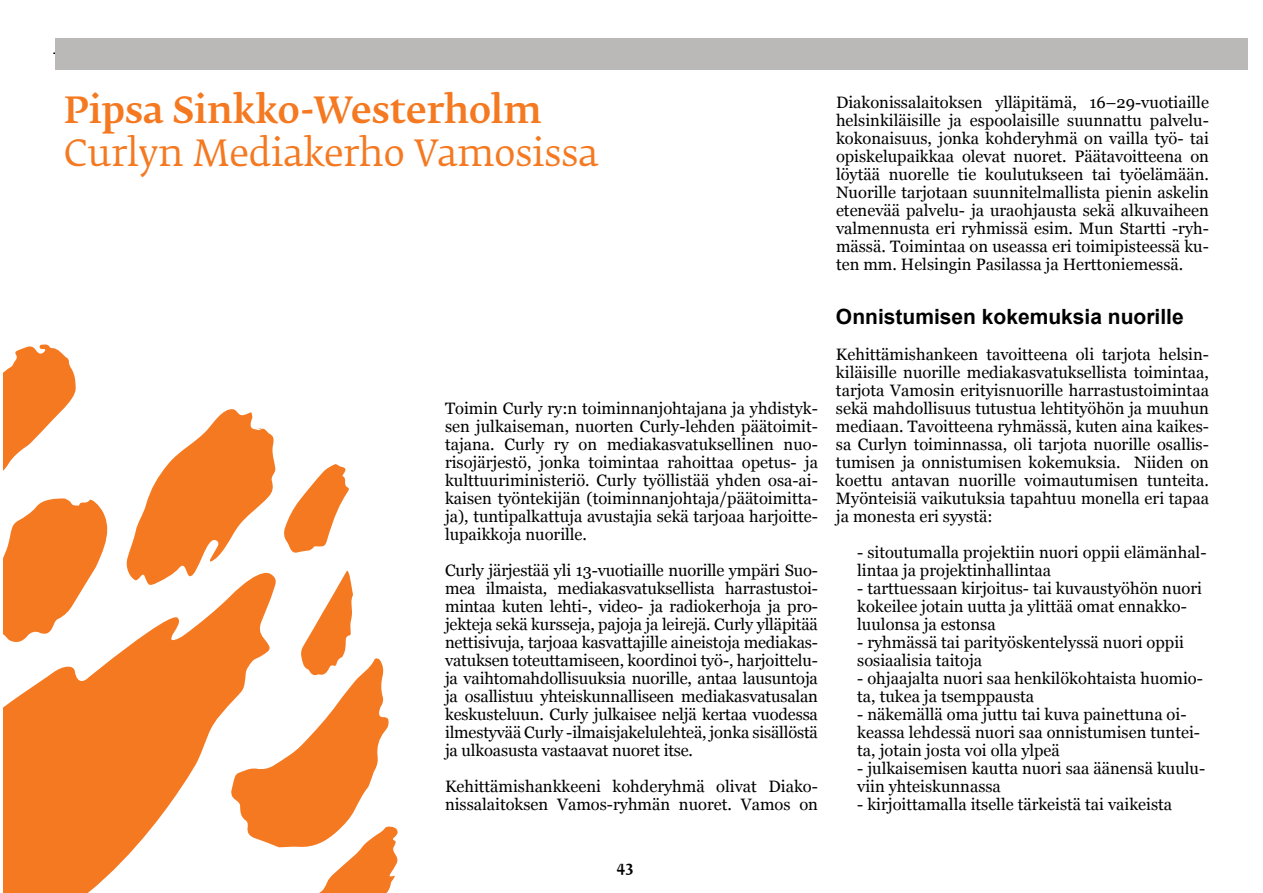
<style>
.page{position:relative;width:1263px;height:893px;background:#fff}
.page>*{position:absolute;margin:0;border:0;box-sizing:border-box;transform-origin:0 0}
.t1{font:36px "Fedra Serif B Std";color:#f47920}
.t2{font:500 36px "Fedra Serif B Std";color:#f47920}
.t3{font:700 21px "Arial";color:#000}
.t4{font:16.5px/18px "Georgia";color:#000}
.t5{font:500 15px "Fedra Serif B Std";color:#000}
</style>
<div class="page">
<hr style="left:53px;top:53px;width:1156px;height:1px;background:#000">
<div style="left:55px;top:38px;width:1193px;height:32px;background:#bbb8b8"></div>
<svg style="left:3px;top:344px;width:73px;height:127px"></svg>
<svg style="left:3px;top:498px;width:104px;height:67px"></svg>
<svg style="left:3px;top:565px;width:122px;height:328px;fill:#f47920"></svg>
<svg style="left:125px;top:409px;width:273px;height:484px"></svg>
<h1 class="t2" style="left:64px;top:85px;width:479px">Pipsa Sinkko-Westerholm</h1>
<h1 class="t1" style="left:64px;top:128px;width:536px">Curlyn Mediakerho Vamosissa</h1>
<p class="t4" style="left:445px;top:400px;width:374px;text-align:justify">Toimin Curly ry:n toiminnanjohtajana ja yhdistyk&shy;sen julkaiseman, nuorten Curly-lehden päätoimit&shy;tajana. Curly ry on mediakasvatuksellinen nuo&shy;risojärjestö, jonka toimintaa rahoittaa opetus- ja kulttuuriministeriö. Curly työllistää yhden osa-ai&shy;kaisen työntekijän (toiminnanjohtaja/päätoimitta&shy;ja), tuntipalkattuja avustajia sekä tarjoaa harjoitte&shy;lupaikkoja nuorille.</p>
<p class="t4" style="left:445px;top:562px;width:374px;text-align:justify">Curly järjestää yli 13-vuotiaille nuorille ympäri Suo&shy;mea ilmaista, mediakasvatuksellista harrastustoi&shy;mintaa kuten lehti-, video- ja radiokerhoja ja pro&shy;jekteja sekä kursseja, pajoja ja leirejä. Curly ylläpitää nettisivuja, tarjoaa kasvattajille aineistoja mediakas&shy;vatuksen toteuttamiseen, koordinoi työ-, harjoittelu&shy;ja vaihtomahdollisuuksia nuorille, antaa lausuntoja ja osallistuu yhteiskunnalliseen mediakasvatusalan keskusteluun. Curly julkaisee neljä kertaa vuodessa ilmestyvää Curly -ilmaisjakelulehteä, jonka sisällöstä ja ulkoasusta vastaavat nuoret itse.</p>
<p class="t4" style="left:445px;top:778px;width:374px">Kehittämishankkeeni kohderyhmä olivat Diako&shy;nissalaitoksen Vamos-ryhmän nuoret. Vamos on</p>
<p class="t4" style="left:836px;top:94px;width:374px;text-align:justify">Diakonissalaitoksen ylläpitämä, 16–29-vuotiaille helsinkiläisille ja espoolaisille suunnattu palvelu&shy;kokonaisuus, jonka kohderyhmä on vailla työ- tai opiskelupaikkaa olevat nuoret. Päätavoitteena on löytää nuorelle tie koulutukseen tai työelämään.<br>Nuorille tarjotaan suunnitelmallista pienin askelin etenevää palvelu- ja uraohjausta sekä alkuvaiheen valmennusta eri ryhmissä esim. Mun Startti -ryh&shy;mässä. Toimintaa on useassa eri toimipisteessä ku&shy;ten mm. Helsingin Pasilassa ja Herttoniemessä.</p>
<p class="t3" style="left:836px;top:303px;width:349px">Onnistumisen kokemuksia nuorille</p>
<p class="t4" style="left:836px;top:346px;width:374px;text-align:justify">Kehittämishankeen tavoitteena oli tarjota helsin&shy;kiläisille nuorille mediakasvatuksellista toimintaa, tarjota Vamosin erityisnuorille harrastustoimintaa sekä mahdollisuus tutustua lehtityöhön ja muuhun mediaan. Tavoitteena ryhmässä, kuten aina kaikes&shy;sa Curlyn toiminnassa, oli tarjota nuorille osallis&shy;tumisen ja onnistumisen kokemuksia. Niiden on koettu antavan nuorille voimautumisen tunteita.<br>Myönteisiä vaikutuksia tapahtuu monella eri tapaa ja monesta eri syystä:</p>
<p class="t4" style="left:857px;top:544px;width:351px">- sitoutumalla projektiin nuori oppii elämänhal&shy;lintaa ja projektinhallintaa</p>
<p class="t4" style="left:857px;top:580px;width:346px">- tarttuessaan kirjoitus- tai kuvaustyöhön nuori kokeilee jotain uutta ja ylittää omat ennakko&shy;luulonsa ja estonsa</p>
<p class="t4" style="left:857px;top:634px;width:328px">- ryhmässä tai parityöskentelyssä nuori oppii sosiaalisia taitoja</p>
<p class="t4" style="left:857px;top:670px;width:347px">- ohjaajalta nuori saa henkilökohtaista huomio&shy;ta, tukea ja tsemppausta</p>
<p class="t4" style="left:857px;top:706px;width:344px">- näkemällä oma juttu tai kuva painettuna oi&shy;keassa lehdessä nuori saa onnistumisen tuntei&shy;ta, jotain josta voi olla ylpeä</p>
<p class="t4" style="left:857px;top:760px;width:349px">- julkaisemisen kautta nuori saa äänensä kuulu&shy;viin yhteiskunnassa</p>
<p class="t4" style="left:857px;top:796px;width:316px">- kirjoittamalla itselle tärkeistä tai vaikeista</p>
<p class="t5" style="left:617px;top:856px;width:18px">43</p>
</div>
